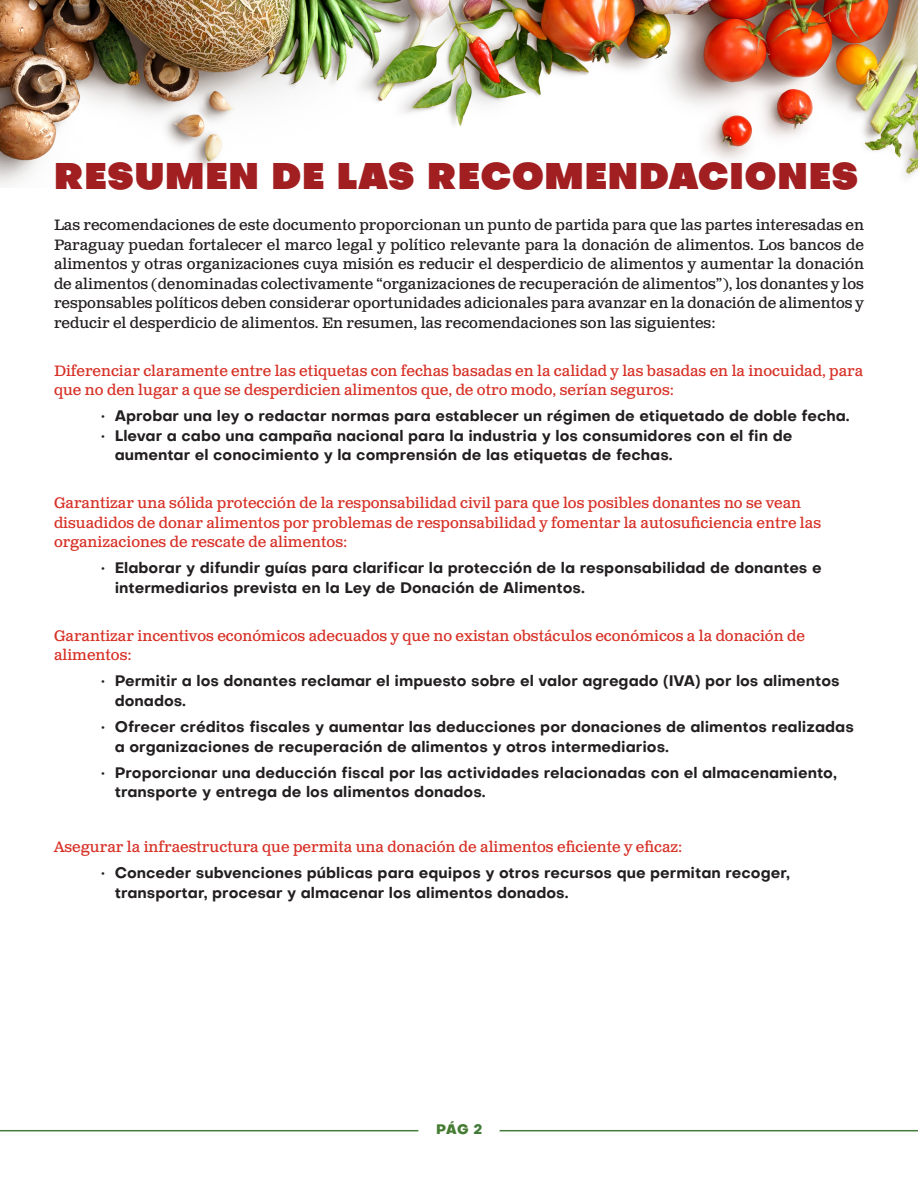
<style>
.page{position:relative;width:918px;height:1188px;background:#fff}
.page>*{position:absolute;margin:0;border:0;box-sizing:border-box;transform-origin:0 0}
.heading_1{font:36px "Objectivity Super";letter-spacing:.025em;color:#a11e21}
.List_Paragraph{font:700 15px/19.5px "Objectivity";color:#231f20}
.t1{font:15px/19.5px "Clarendon Text Pro";color:#d73127}
.t2{font:15px/19.5px "Clarendon Text Pro";color:#231f20;text-align:justify}
.t3{font:800 13.5px "Objectivity";color:#457c32}
.s1{color:#427b3a}
</style>
<div class="page">
<img style="left:0;top:0;width:918px;height:186px">
<hr style="left:0;top:1130px;width:418px;height:1px;background:#427b3a">
<hr style="left:500px;top:1130px;width:418px;height:1px;background:#427b3a">
<p class="heading_1" style="left:54px;top:147px;width:806px">RESUMEN DE LAS RECOMENDACIONES</p>
<p class="t2" style="left:54px;top:216px;width:812px">Las recomendaciones de este documento proporcionan un punto de partida para que las partes interesadas en Paraguay puedan fortalecer el marco legal y político relevante para la donación de alimentos. Los bancos de alimentos y otras organizaciones cuya misión es reducir el desperdicio de alimentos y aumentar la donación de alimentos (denominadas colectivamente “organizaciones de recuperación de alimentos”), los donantes y los responsables políticos deben considerar oportunidades adicionales para avanzar en la donación de alimentos y reducir el desperdicio de alimentos. En resumen, las recomendaciones son las siguientes:</p>
<p class="t1" style="left:54px;top:361px;width:811px">Diferenciar claramente entre las etiquetas con fechas basadas en la calidad y las basadas en la inocuidad, para que no den lugar a que se desperdicien alimentos que, de otro modo, serían seguros:</p>
<p class="List_Paragraph" style="left:101px;top:406px;width:750px">· Aprobar una ley o redactar normas para establecer un régimen de etiquetado de doble fecha.</p>
<p class="List_Paragraph" style="left:115px;top:425px;width:679px;text-indent:-14px">· Llevar a cabo una campaña nacional para la industria y los consumidores con el fin de aumentar el conocimiento y la comprensión de las etiquetas de fechas.</p>
<p class="t1" style="left:54px;top:494px;width:769px">Garantizar una sólida protección de la responsabilidad civil para que los posibles donantes no se vean disuadidos de donar alimentos por problemas de responsabilidad y fomentar la autosuficiencia entre las organizaciones de rescate de alimentos:</p>
<p class="List_Paragraph" style="left:115px;top:558px;width:708px;text-indent:-14px">· Elaborar y difundir guías para clarificar la protección de la responsabilidad de donantes e intermediarios prevista en la Ley de Donación de Alimentos.</p>
<p class="t1" style="left:54px;top:626px;width:752px">Garantizar incentivos económicos adecuados y que no existan obstáculos económicos a la donación de alimentos:</p>
<p class="List_Paragraph" style="left:115px;top:671px;width:726px;text-indent:-14px">· Permitir a los donantes reclamar el impuesto sobre el valor agregado (IVA) por los alimentos donados.</p>
<p class="List_Paragraph" style="left:115px;top:717px;width:741px;text-indent:-14px">· Ofrecer créditos fiscales y aumentar las deducciones por donaciones de alimentos realizadas a organizaciones de recuperación de alimentos y otros intermediarios.</p>
<p class="List_Paragraph" style="left:115px;top:763px;width:724px;text-indent:-14px">· Proporcionar una deducción fiscal por las actividades relacionadas con el almacenamiento, transporte y entrega de los alimentos donados.</p>
<p class="t1" style="left:54px;top:838px;width:630px">Asegurar la infraestructura que permita una donación de alimentos eficiente y eficaz:</p>
<p class="List_Paragraph" style="left:115px;top:863px;width:677px;text-indent:-14px">· Conceder subvenciones públicas para equipos y otros recursos que permitan recoger, transportar, procesar y almacenar los alimentos donados.</p>
<p class="t3" style="left:436px;top:1119px;width:48px">PÁG <span class="s1">2</span></p>
</div>
